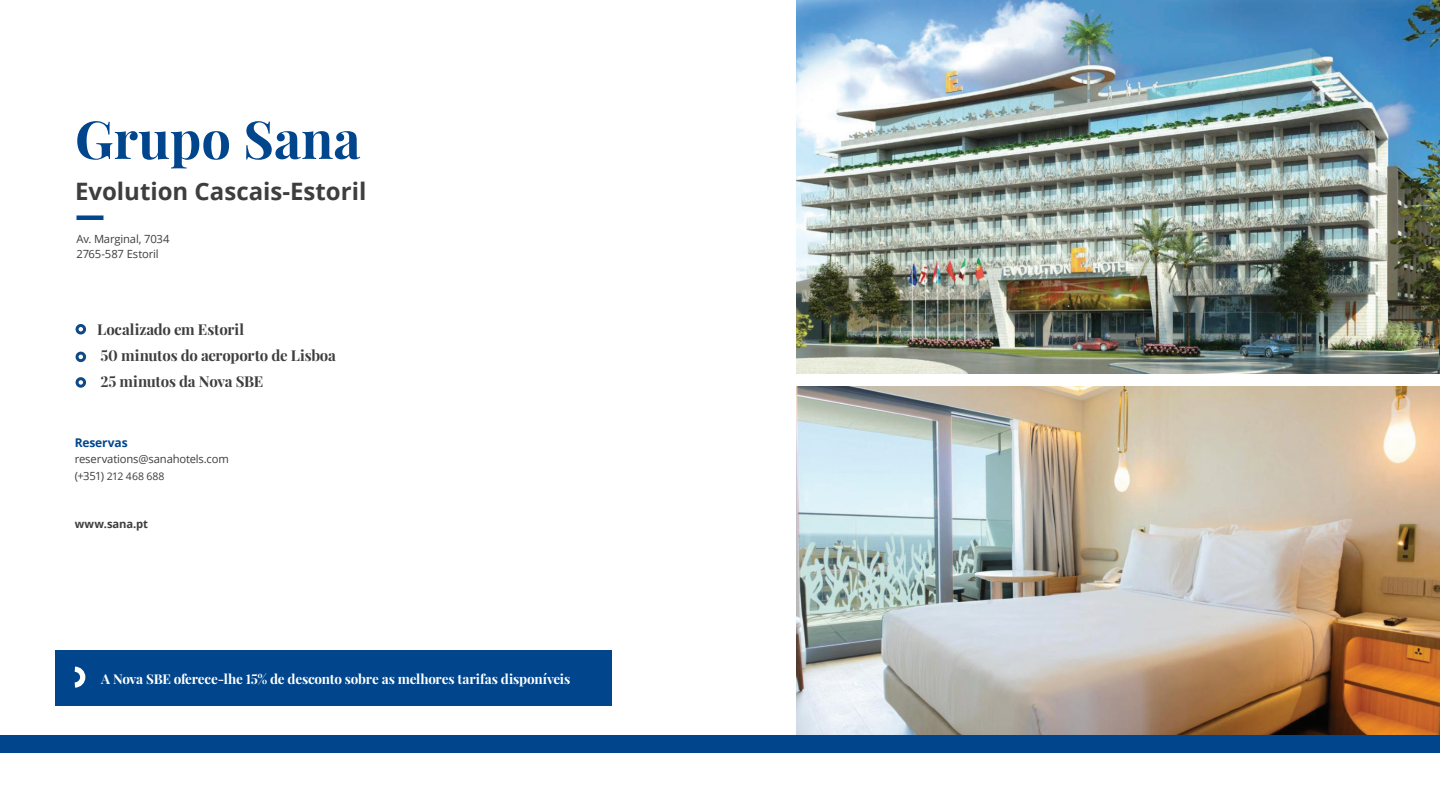
<style>
.page{position:relative;width:1440px;height:810px;background:#fff}
.page>*{position:absolute;margin:0;border:0;box-sizing:border-box;transform-origin:0 0}
.t1{font:700 52.5px "Playfair Display";color:#01468c}
.t2{font:700 24px "Open Sans";color:#3e3e3f}
.t3{font:700 15px/26.2px "Playfair Display";letter-spacing:-.015em;color:#3e3e3f}
.t4{font:700 13.5px "Playfair Display";letter-spacing:-.015em;color:#fff}
.t5{font:700 12px "Open Sans";letter-spacing:-.01em;color:#01468c}
.t6{font:11.25px/15px "Open Sans";letter-spacing:-.015em;color:#3e3e3f}
.t7{font:700 11.25px "Open Sans";letter-spacing:-.01em;color:#3e3e3f}
.t8{font:10.5px "Open Sans";color:#3e3e3f}
.s1{font-size:11.25px}
</style>
<div class="page">
<div style="left:0;top:735px;width:1440px;height:18px;background:#01468c"></div>
<img style="left:796px;top:1px;width:644px;height:373px">
<img style="left:796px;top:387px;width:644px;height:348px">
<div style="left:76px;top:215px;width:28px;height:5px;background:#01468c"></div>
<div style="left:76px;top:324px;width:10px;height:10px;border:3px solid #0f4a87;border-radius:50%"></div>
<div style="left:76px;top:352px;width:10px;height:10px;border:3px solid #0f4a87;border-radius:50%"></div>
<div style="left:76px;top:377px;width:10px;height:11px;border:3px solid #0f4a87;border-radius:50%"></div>
<div style="left:55px;top:650px;width:556px;height:56px;background:#01468c"></div>
<svg style="left:74px;top:666px;width:12px;height:22px"></svg>
<h1 class="t1" style="left:75px;top:106px;width:287px">Grupo Sana</h1>
<h2 class="t2" style="left:75px;top:175px;width:293px">Evolution Cascais-Estoril</h2>
<p class="t6" style="left:76px;top:231px;width:95px">Av. Marginal, 7034<br>2765-587 Estoril</p>
<p class="t3" style="left:97px;top:316px;width:240px">Localizado em Estoril<br>50 minutos do aeroporto de Lisboa<br>25 minutos da Nova SBE</p>
<p class="t5" style="left:75px;top:434px;width:54px">Reservas</p>
<p class="t6" style="left:75px;top:451px;width:156px">reservations@sanahotels.com</p>
<p class="t8" style="left:75px;top:469px;width:91px"><span class="s1">(+351)</span> 212 468 688</p>
<p class="t7" style="left:75px;top:516px;width:75px">www.sana.pt</p>
<p class="t4" style="left:101px;top:670px;width:471px">A Nova SBE oferece-lhe 15% de desconto sobre as melhores tarifas disponíveis</p>
</div>
